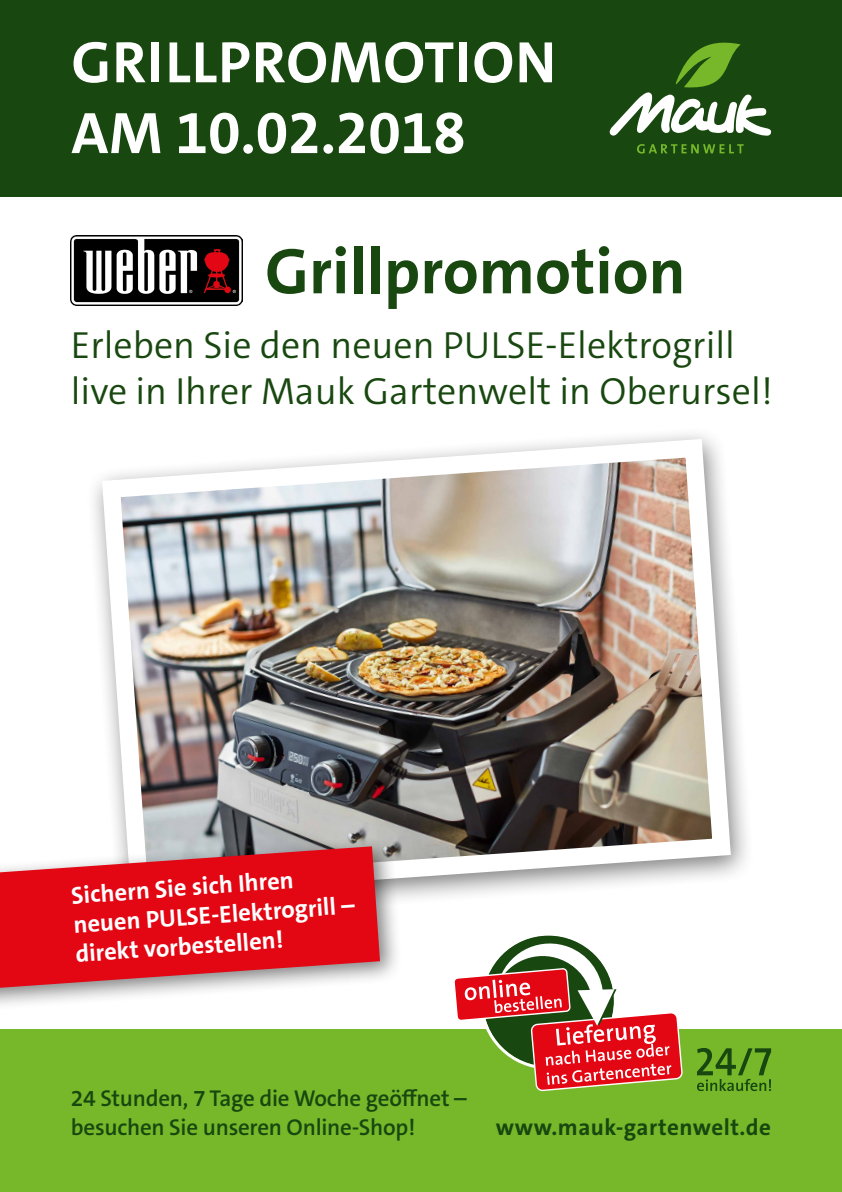
<style>
.page{position:relative;width:842px;height:1192px;background:#fff}
.page>*{position:absolute;margin:0;border:0;box-sizing:border-box;transform-origin:0 0}
.t1{font:700 65px "The Sans C5";color:#18470f}
.t2{font:700 59px/70.8px "The Sans C5";letter-spacing:.02em;color:#fff}
.t3{font:300 38px/45.6px "The Sans C5";color:#18470f}
.t4{font:700 24.5px/29.4px "The Sans C5";color:#fff}
.t5{font:600 23px/29.8px "The Sans C5";letter-spacing:-.01em;color:#18470f}
.t6{font:700 23px "The Sans C5";letter-spacing:.02em;color:#18470f}
</style>
<div class="page">
<div style="left:0;top:0;width:842px;height:196px;background:#18470f"></div>
<svg style="left:637px;top:144px;width:107px;height:10px"></svg>
<svg style="left:610px;top:43px;width:161px;height:93px"></svg>
<div style="left:0;top:1030px;width:842px;height:162px;background:#76b82a"></div>
<svg style="left:452px;top:936px;width:232px;height:156px"></svg>
<svg style="left:697px;top:1048px;width:74px;height:43px"></svg>
<img style="left:71px;top:236px;width:171px;height:69px">
<img style="left:94px;top:434px;width:646px;height:465px">
<div style="left:0;top:836px;width:403px;height:181px;background:#000;opacity:.5"></div>
<svg style="left:0;top:846px;width:380px;height:142px;background:#de2d37"></svg>
<h2 class="t2" style="left:71px;top:27px;width:486px">GRILLPROMOTION<br>AM 10.02.2018</h2>
<h1 class="t1" style="left:265px;top:230px;width:422px">Grillpromotion</h1>
<p class="t3" style="left:71px;top:323px;width:703px">Erleben Sie den neuen PULSE-Elektrogrill live in Ihrer Mauk Gartenwelt in Oberursel!</p>
<p class="t4" style="left:70px;top:881px;width:284px;rotate:-4deg">Sichern Sie sich Ihren neuen PULSE-Elektrogrill – direkt vorbestellen!</p>
<p class="t5" style="left:71px;top:1083px;width:397px">24 Stunden, 7 Tage die Woche geöffnet – besuchen Sie unseren Online-Shop!</p>
<p class="t6" style="left:496px;top:1113px;width:277px">www.mauk-gartenwelt.de</p>
</div>
